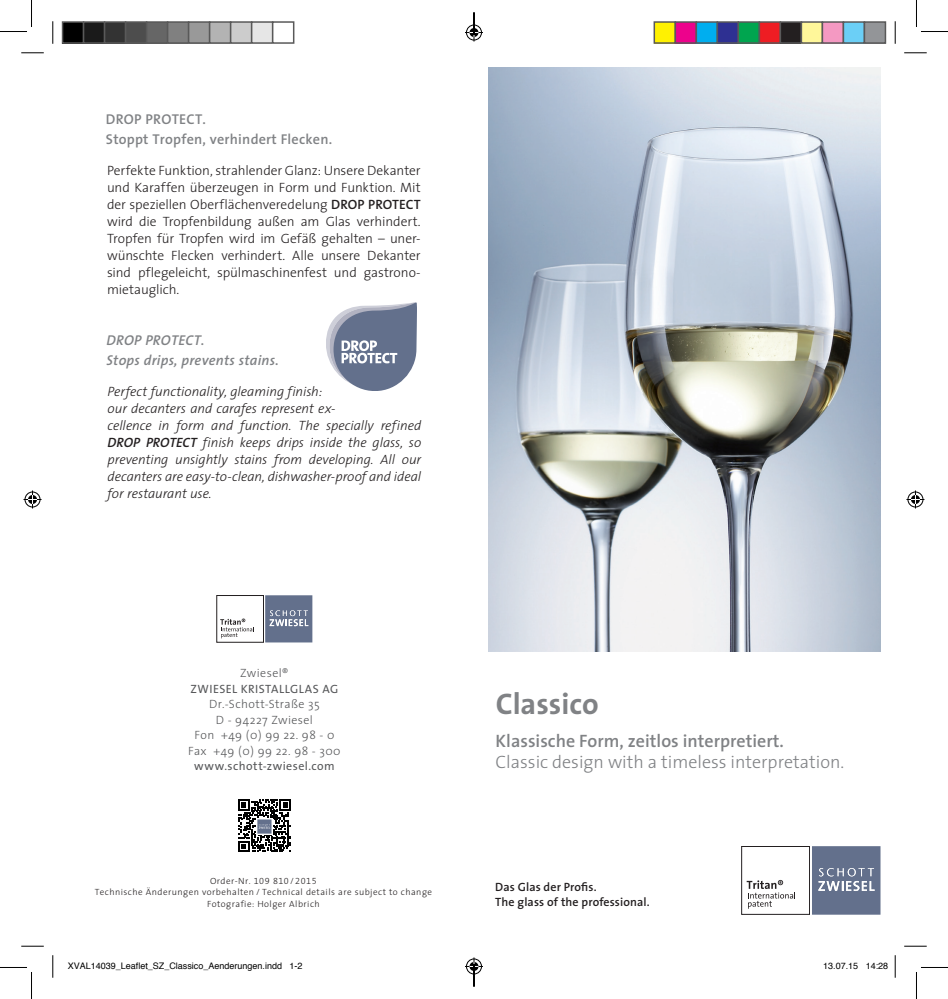
<style>
.page{position:relative;width:948px;height:999px;background:#fff}
.page>*{position:absolute;margin:0;border:0;box-sizing:border-box;transform-origin:0 0}
.t1{font:700 30px "The Sans";color:#808285}
.t2{font:300 18px "The Sans";color:#808285}
.t3{font:600 18px "The Sans";color:#808285}
.t4{font:600 14.25px "The Sans";letter-spacing:.015em;color:#808285}
.t5{font:italic 600 14.25px "The Sans";letter-spacing:.015em;color:#808285}
.t6{font:14.25px "The Sans Semi Bold Caps";letter-spacing:.015em;color:#808285}
.t7{font:italic 14.25px "The Sans Semi Bold Caps";letter-spacing:.015em;color:#808285}
.t8{font:300 13.5px/17px "The Sans";letter-spacing:-.005em;color:#231f20;text-align:justify}
.t9{font:italic 300 13.5px/17px "The Sans";letter-spacing:-.005em;color:#231f20}
.t10{font:300 12px/15.5px "The Sans";letter-spacing:.035em;color:#57585a;text-align:center}
.t11{font:12px "The Sans";letter-spacing:.035em;color:#57585a}
.t12{font:600 12px/15px "The Sans";letter-spacing:.01em;color:#231f20}
.t13{font:300 9px/11.2px "The Sans";letter-spacing:.05em;color:#231f20;text-align:center}
.t14{font:9px "Helvetica";color:#000}
.t15{font:9px "The Sans Light Expert";letter-spacing:.05em;color:#231f20}
.s1{font-family:"The Sans Semi Bold Caps";font-weight:400}
.s2{font-family:"The Sans";font-weight:300}
</style>
<div class="page">
<img style="left:489px;top:68px;width:391px;height:583px">
<svg style="left:265px;top:595px;width:47px;height:47px;background:#717d96"></svg>
<div style="left:216px;top:595px;width:48px;height:47px;border:1px solid #231f20"></div>
<svg style="left:220px;top:618px;width:34px;height:20px"></svg>
<svg style="left:238px;top:799px;width:53px;height:53px"></svg>
<svg style="left:238px;top:799px;width:52px;height:52px"></svg>
<svg style="left:326px;top:302px;width:90px;height:89px"></svg>
<svg style="left:812px;top:846px;width:68px;height:68px;background:#6f7b95"></svg>
<div style="left:741px;top:846px;width:68px;height:68px;border:1px solid #231f20"></div>
<svg style="left:746px;top:880px;width:49px;height:28px"></svg>
<svg style="left:21px;top:53px;width:23px;height:1px"></svg>
<svg style="left:904px;top:53px;width:22px;height:1px"></svg>
<svg style="left:21px;top:945px;width:23px;height:1px"></svg>
<svg style="left:904px;top:945px;width:22px;height:1px"></svg>
<svg style="left:53px;top:21px;width:1px;height:23px"></svg>
<svg style="left:53px;top:955px;width:1px;height:22px"></svg>
<svg style="left:894px;top:21px;width:1px;height:23px"></svg>
<svg style="left:894px;top:955px;width:1px;height:22px"></svg>
<svg style="left:0;top:0;width:32px;height:32px"></svg>
<svg style="left:0;top:967px;width:32px;height:31px"></svg>
<svg style="left:916px;top:0;width:31px;height:32px"></svg>
<svg style="left:916px;top:967px;width:31px;height:31px"></svg>
<svg style="left:24px;top:490px;width:18px;height:18px"></svg>
<svg style="left:906px;top:490px;width:18px;height:18px"></svg>
<div style="left:63px;top:22px;width:21px;height:21px;background:#000"></div>
<div style="left:62px;top:21px;width:22px;height:23px;border:2px solid #595959"></div>
<div style="left:84px;top:22px;width:21px;height:21px;background:#1a1a1a"></div>
<div style="left:83px;top:21px;width:22px;height:23px;border:2px solid #595959"></div>
<div style="left:105px;top:22px;width:21px;height:21px;background:#333"></div>
<div style="left:104px;top:21px;width:22px;height:23px;border:2px solid #595959"></div>
<div style="left:126px;top:22px;width:21px;height:21px;background:#4d4d4d"></div>
<div style="left:125px;top:21px;width:22px;height:23px;border:2px solid #595959"></div>
<div style="left:147px;top:22px;width:21px;height:21px;background:#666"></div>
<div style="left:146px;top:21px;width:22px;height:23px;border:2px solid #595959"></div>
<div style="left:168px;top:22px;width:21px;height:21px;background:#808080"></div>
<div style="left:167px;top:21px;width:22px;height:23px;border:2px solid #595959"></div>
<div style="left:189px;top:22px;width:21px;height:21px;background:#999"></div>
<div style="left:188px;top:21px;width:22px;height:23px;border:2px solid #595959"></div>
<div style="left:210px;top:22px;width:21px;height:21px;background:#b3b3b3"></div>
<div style="left:209px;top:21px;width:22px;height:23px;border:2px solid #595959"></div>
<div style="left:231px;top:22px;width:21px;height:21px;background:#ccc"></div>
<div style="left:230px;top:21px;width:22px;height:23px;border:2px solid #595959"></div>
<div style="left:252px;top:22px;width:21px;height:21px;background:#e6e6e6"></div>
<div style="left:251px;top:21px;width:22px;height:23px;border:2px solid #595959"></div>
<div style="left:272px;top:21px;width:22px;height:23px;border:2px solid #595959"></div>
<div style="left:654px;top:22px;width:21px;height:21px;background:#fff101"></div>
<div style="left:653px;top:21px;width:23px;height:23px;border:2px solid #595959"></div>
<div style="left:675px;top:22px;width:21px;height:21px;background:#ed028c"></div>
<div style="left:674px;top:21px;width:23px;height:23px;border:2px solid #595959"></div>
<div style="left:696px;top:22px;width:21px;height:21px;background:#00aeef"></div>
<div style="left:695px;top:21px;width:23px;height:23px;border:2px solid #595959"></div>
<div style="left:717px;top:22px;width:21px;height:21px;background:#2e3092"></div>
<div style="left:716px;top:21px;width:23px;height:23px;border:2px solid #595959"></div>
<div style="left:738px;top:22px;width:21px;height:21px;background:#00a54f"></div>
<div style="left:737px;top:21px;width:23px;height:23px;border:2px solid #595959"></div>
<div style="left:759px;top:22px;width:21px;height:21px;background:#ee1d23"></div>
<div style="left:758px;top:21px;width:23px;height:23px;border:2px solid #595959"></div>
<div style="left:780px;top:22px;width:21px;height:21px;background:#231f20"></div>
<div style="left:779px;top:21px;width:23px;height:23px;border:2px solid #595959"></div>
<div style="left:801px;top:22px;width:21px;height:21px;background:#fff79a"></div>
<div style="left:800px;top:21px;width:23px;height:23px;border:2px solid #595959"></div>
<div style="left:822px;top:22px;width:21px;height:21px;background:#f499c2"></div>
<div style="left:821px;top:21px;width:23px;height:23px;border:2px solid #595959"></div>
<div style="left:843px;top:22px;width:21px;height:21px;background:#6bcff6"></div>
<div style="left:842px;top:21px;width:23px;height:23px;border:2px solid #595959"></div>
<div style="left:864px;top:22px;width:21px;height:21px;background:#939598"></div>
<div style="left:863px;top:21px;width:23px;height:23px;border:2px solid #595959"></div>
<svg style="left:465px;top:12px;width:18px;height:30px"></svg>
<svg style="left:465px;top:957px;width:18px;height:29px"></svg>
<p class="t6" style="left:106px;top:107px;width:101px">DROP PROTECT.</p>
<p class="t4" style="left:106px;top:127px;width:228px">Stoppt Tropfen, verhindert Flecken.</p>
<p class="t8" style="left:107px;top:161px;width:315px">Perfekte Funktion, strahlender Glanz: Unsere Dekanter und Karaffen überzeugen in Form und Funktion. Mit der speziellen Oberflächenveredelung <span class="s1">DROP PROTECT </span>wird die Tropfen bildung außen am Glas verhindert.<br>Tropfen für Tropfen wird im Gefäß gehalten – uner&shy;wünschte Flecken verhindert. Alle unsere Dekanter sind pflegeleicht, spülmaschinenfest und gastrono&shy;mietauglich.</p>
<p class="t7" style="left:106px;top:328px;width:99px">DROP PROTECT.</p>
<p class="t5" style="left:106px;top:348px;width:174px">Stops drips, prevents stains<span class="s1">.</span></p>
<p class="t9" style="left:108px;top:382px;width:315px">Perfect functionality, gleaming finish:<br>our decanters and carafes represent ex-<br>cellence in form and function. The specially refined <span class="s1">DROP PROTECT</span> finish keeps drips inside the glass, so preventing unsightly stains from developing. All our decanters are easy-to-clean, dishwasher-proof and ideal for restaurant use.</p>
<p class="t10" style="left:240px;top:665px;width:50px">Zwiesel®</p>
<p class="t11" style="left:191px;top:678px;width:149px">ZWIESEL KRISTALLGLAS AG</p>
<p class="t10" style="left:188px;top:696px;width:154px">Dr.-Schott-Straße 35<br>D - 94227 Zwiesel<br>Fon +49 (0) 99 22. 98 - 0<br>Fax +49 (0) 99 22. 98 - 300</p>
<p class="t11" style="left:194px;top:756px;width:142px">www.schott-zwiesel.com</p>
<h1 class="t1" style="left:495px;top:679px;width:105px">Classico</h1>
<h2 class="t3" style="left:495px;top:725px;width:290px">Klassische Form, zeitlos interpretiert.</h2>
<h2 class="t2" style="left:495px;top:747px;width:350px">Classic design with a timeless interpretation.</h2>
<p class="t15" style="left:210px;top:873px;width:108px"><span class="s2">Order-Nr.</span> 109 810 / 2015</p>
<p class="t13" style="left:95px;top:886px;width:339px">Technische Änderungen vorbehalten / Technical details are subject to change<br>Fotografie: Holger Albrich</p>
<p class="t12" style="left:495px;top:879px;width:156px">Das Glas der Profis.<br>The glass of the professional.</p>
<p class="t14" style="left:68px;top:958px;width:236px">XVAL14039_Leaflet_SZ_Classico_Aenderungen.indd 1-2</p>
<p class="t14" style="left:823px;top:958px;width:67px">13.07.15 14:28</p>
</div>
